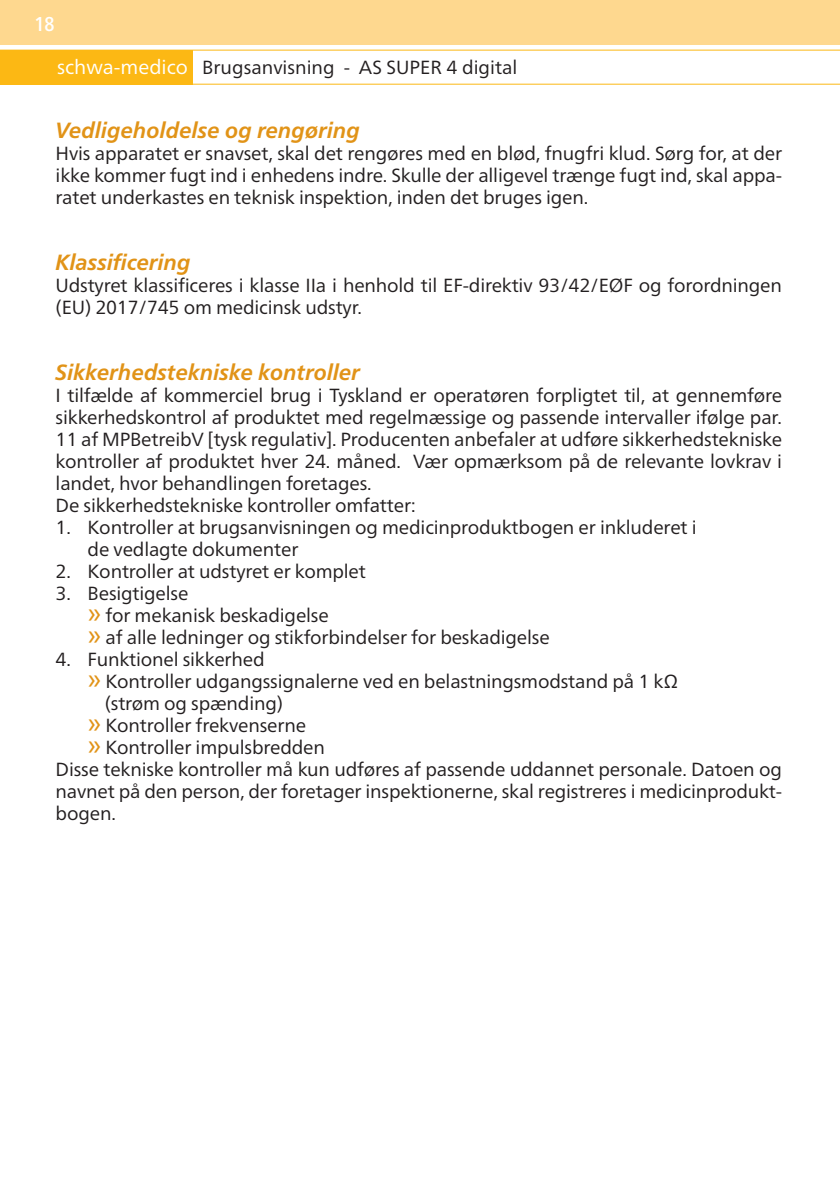
<style>
.page{position:relative;width:840px;height:1191px;background:#fff}
.page>*{position:absolute;margin:0;border:0;box-sizing:border-box;transform-origin:0 0}
.t1{font:italic 700 22px "Frutiger Neue LT Pro";color:#e19317}
.t2{font:500 condensed 20px "Frutiger Neue LT Pro";color:#fff}
.t3{font:19px/22px "Frutiger Neue LT Pro";letter-spacing:-.01em;color:#231f20}
.s1{font-size:20px;color:#fff}
.s2{font-size:28px;color:#e19317}
</style>
<div class="page">
<div style="left:0;top:50px;width:193px;height:34px;background:#fcb814"></div>
<hr style="left:0;top:84px;width:839px;height:1px;background:#fcb814">
<hr style="left:0;top:50px;width:839px;height:1px;background:#fcb814">
<hr style="left:839px;top:0;width:1px;height:44px;background:#fed88f">
<div style="left:0;top:0;width:839px;height:44px;background:#fed88f"></div>
<p class="t2" style="left:35px;top:12px;width:22px">18</p>
<p class="t3" style="left:57px;top:56px;width:461px"><span class="s1">schwa-medico</span> Brugsanvisning - AS SUPER 4 digital</p>
<p class="t1" style="left:56px;top:117px;width:306px">Vedligeholdelse og rengøring</p>
<p class="t3" style="left:56px;top:142px;width:727px;text-align:justify">Hvis apparatet er snavset, skal det rengøres med en blød, fnugfri klud. Sørg for, at der ikke kommer fugt ind i enhedens indre. Skulle der alligevel trænge fugt ind, skal appa&shy;ratet underkastes en teknisk inspektion, inden det bruges igen.</p>
<p class="t1" style="left:56px;top:249px;width:136px">Klassificering</p>
<p class="t3" style="left:56px;top:274px;width:727px">Udstyret klassificeres i klasse IIa i henhold til EF-direktiv 93/42/EØF og forordningen (EU) 2017/745 om medicinsk udstyr.</p>
<p class="t1" style="left:56px;top:359px;width:306px">Sikkerhedstekniske kontroller</p>
<p class="t3" style="left:56px;top:384px;width:727px">I tilfælde af kommerciel brug i Tyskland er operatøren forpligtet til, at gennemføre sikkerhedskontrol af produktet med regelmæssige og passende intervaller ifølge par.<br>11 af MPBetreibV [tysk regulativ]. Producenten anbefaler at udføre sikkerhedstekniske kontroller af produktet hver 24. måned. Vær opmærksom på de relevante lovkrav i landet, hvor behandlingen foretages.<br>De sikkerhedstekniske kontroller omfatter:</p>
<p class="t3" style="left:88px;top:516px;width:610px;text-indent:-32px">1. Kontroller at brugsanvisningen og medicinproduktbogen er inkluderet i de vedlagte dokumenter</p>
<p class="t3" style="left:56px;top:560px;width:312px">2. Kontroller at udstyret er komplet</p>
<p class="t3" style="left:88px;top:582px;width:463px;text-indent:-32px">3. Besigtigelse<br><span class="s2">»</span> for mekanisk beskadigelse<br><span class="s2">»</span> af alle ledninger og stikforbindelser for beskadigelse</p>
<p class="t3" style="left:56px;top:648px;width:210px">4. Funktionel sikkerhed</p>
<p class="t3" style="left:88px;top:670px;width:592px"><span class="s2">»</span> Kontroller udgangssignalerne ved en belastningsmodstand på 1 kΩ</p>
<p class="t3" style="left:105px;top:692px;width:180px">(strøm og spænding)</p>
<p class="t3" style="left:88px;top:714px;width:220px"><span class="s2">»</span> Kontroller frekvenserne</p>
<p class="t3" style="left:88px;top:736px;width:239px"><span class="s2">»</span> Kontroller impulsbredden</p>
<p class="t3" style="left:56px;top:758px;width:727px">Disse tekniske kontroller må kun udføres af passende uddannet personale. Datoen og</p>
<p class="t3" style="left:56px;top:780px;width:727px">navnet på den person, der foretager inspektionerne, skal registreres i medicinprodukt-</p>
<p class="t3" style="left:56px;top:802px;width:62px">bogen.</p>
</div>
